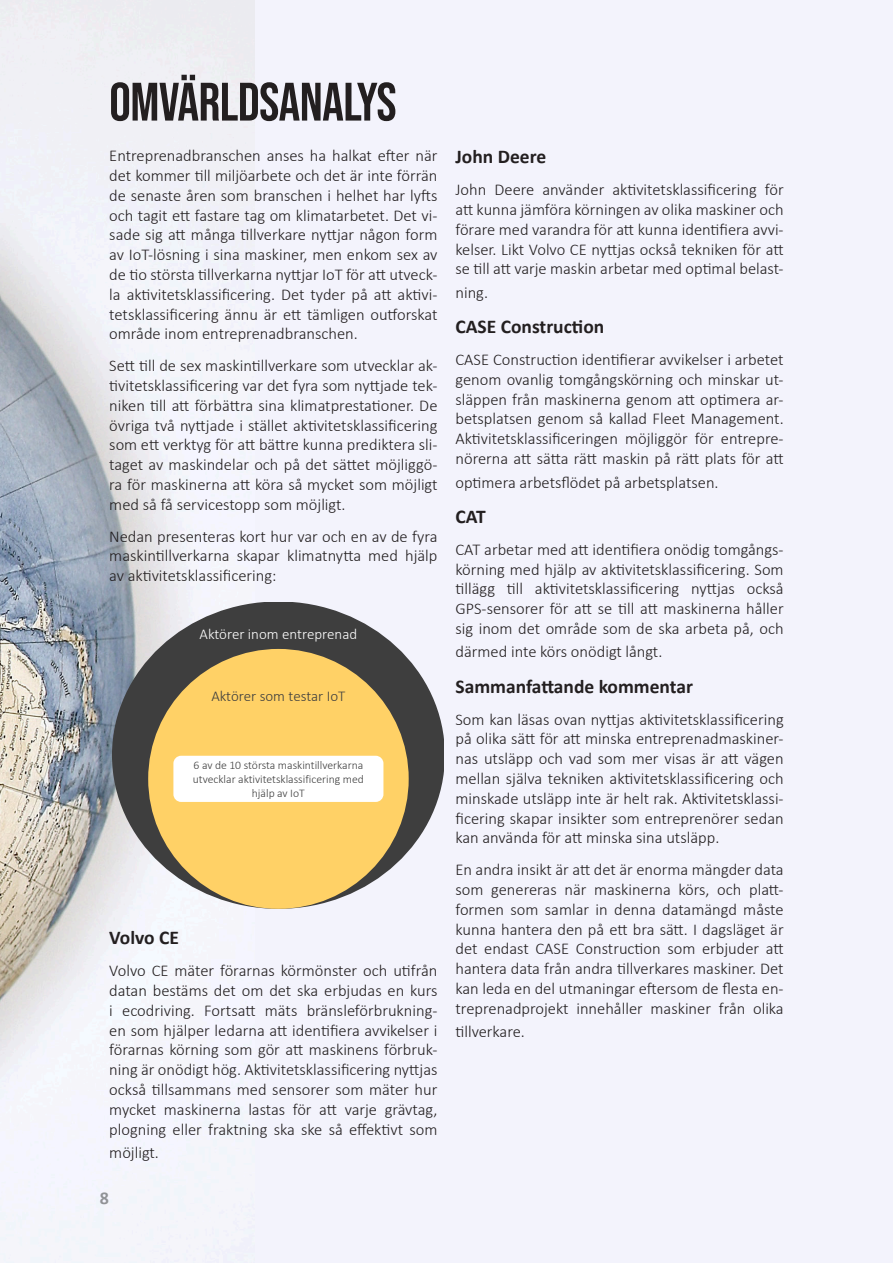
<style>
.page{position:relative;width:893px;height:1263px;background:#fff}
.page>*{position:absolute;margin:0;border:0;box-sizing:border-box;transform-origin:0 0}
.t1{font:54px "Bebas Neue";letter-spacing:-.01em;color:#231f20}
.t2{font:700 19.5px "Calibri";color:#231f20}
.t3{font:700 18px "Calibri";color:#919396}
.t4{font:300 16.5px/19.8px "Calibri";color:#231f20;text-align:justify}
.t5{font:300 15px "Calibri";color:#fff}
.t6{font:300 15px "Calibri";color:#3e3e3e}
.t7{font:300 11.7px/14px "Calibri";color:#3e3e3e;text-align:center}
</style>
<div class="page">
<img style="left:0;top:0;width:255px;height:1263px">
<div style="left:255px;top:0;width:638px;height:1263px;background:#f3f3fc"></div>
<svg style="left:112px;top:602px;width:332px;height:307px;fill:#3e3e3e"></svg>
<div style="left:148px;top:649px;width:261px;height:260px;background:#ffd166;border-radius:50%"></div>
<div style="left:173px;top:756px;width:210px;height:46px;background:#fff;border-radius:8px"></div>
<p class="t1" style="left:109px;top:71px;width:289px">OMVÄRLDSANALYS</p>
<p class="t4" style="left:109px;top:146px;width:330px">Entreprenadbranschen anses ha halkat efter när det kommer till miljöarbete och det är inte förrän de senaste åren som branschen i helhet har lyfts och tagit ett fastare tag om klimatarbetet. Det vi&shy;sade sig att många tillverkare nyttjar någon form av IoT-lösning i sina maskiner, men enkom sex av de tio största tillverkarna nyttjar IoT för att utveck&shy;la aktivitetsklassificering. Det tyder på att aktivi&shy;tetsklassificering ännu är ett tämligen outforskat område inom entreprenadbranschen.</p>
<p class="t4" style="left:109px;top:356px;width:330px">Sett till de sex maskintillverkare som utvecklar ak&shy;tivitetsklassificering var det fyra som nyttjade tek&shy;niken till att förbättra sina klimatprestationer. De övriga två nyttjade i stället aktivitetsklassificering som ett verktyg för att bättre kunna prediktera sli&shy;taget av maskindelar och på det sättet möjliggö&shy;ra för maskinerna att köra så mycket som möjligt med så få servicestopp som möjligt.</p>
<p class="t4" style="left:109px;top:526px;width:330px">Nedan presenteras kort hur var och en av de fyra maskintillverkarna skapar klimatnytta med hjälp av aktivitetsklassificering:</p>
<p class="t5" style="left:200px;top:625px;width:159px">Aktörer inom entreprenad</p>
<p class="t6" style="left:211px;top:686px;width:136px">Aktörer som testar IoT</p>
<p class="t7" style="left:193px;top:758px;width:173px">6 av de 10 största maskintillverkarna utvecklar aktivitetsklassificering med hjälp av IoT</p>
<p class="t2" style="left:109px;top:924px;width:71px">Volvo CE</p>
<p class="t4" style="left:109px;top:960px;width:330px">Volvo CE mäter förarnas körmönster och utifrån datan bestäms det om det ska erbjudas en kurs i ecodriving. Fortsatt mäts bränsleförbrukning&shy;en som hjälper ledarna att identifiera avvikelser i förarnas körning som gör att maskinens förbruk&shy;ning är onödigt hög. Aktivitetsklassificering nyttjas också tillsammans med sensorer som mäter hur mycket maskinerna lastas för att varje grävtag, plogning eller fraktning ska ske så effektivt som</p>
<p class="t4" style="left:109px;top:1142px;width:51px">möjligt.</p>
<p class="t3" style="left:100px;top:1185px;width:11px">8</p>
<p class="t2" style="left:455px;top:143px;width:92px">John Deere</p>
<p class="t4" style="left:455px;top:180px;width:330px">John Deere använder aktivitetsklassificering för att kunna jämföra körningen av olika maskiner och förare med varandra för att kunna identifiera avvi&shy;kelser. Likt Volvo CE nyttjas också tekniken för att se till att varje maskin arbetar med optimal belast-</p>
<p class="t4" style="left:455px;top:282px;width:34px">ning.</p>
<p class="t2" style="left:455px;top:313px;width:150px">CASE Construction</p>
<p class="t4" style="left:455px;top:350px;width:330px">CASE Construction identifierar avvikelser i arbetet genom ovanlig tomgångskörning och minskar ut&shy;släppen från maskinerna genom att optimera ar&shy;betsplatsen genom så kallad Fleet Management.<br>Aktivitetsklassificeringen möjliggör för entrepre&shy;nörerna att sätta rätt maskin på rätt plats för att</p>
<p class="t4" style="left:455px;top:472px;width:265px">optimera arbetsflödet på arbetsplatsen.</p>
<p class="t2" style="left:455px;top:503px;width:32px">CAT</p>
<p class="t4" style="left:455px;top:539px;width:330px">CAT arbetar med att identifiera onödig tomgångs&shy;körning med hjälp av aktivitetsklassificering. Som tillägg till aktivitetsklassificering nyttjas också GPS-sensorer för att se till att maskinerna håller sig inom det område som de ska arbeta på, och</p>
<p class="t4" style="left:455px;top:642px;width:208px">därmed inte körs onödigt långt.</p>
<p class="t2" style="left:455px;top:672px;width:239px">Sammanfattande kommentar</p>
<p class="t4" style="left:455px;top:709px;width:330px">Som kan läsas ovan nyttjas aktivitetsklassificering på olika sätt för att minska entreprenadmaskiner&shy;nas utsläpp och vad som mer visas är att vägen mellan själva tekniken aktivitetsklassificering och minskade utsläpp inte är helt rak. Aktivitetsklassi&shy;ficering skapar insikter som entreprenörer sedan kan använda för att minska sina utsläpp.</p>
<p class="t4" style="left:455px;top:860px;width:330px">En andra insikt är att det är enorma mängder data som genereras när maskinerna körs, och platt&shy;formen som samlar in denna datamängd måste kunna hantera den på ett bra sätt. I dagsläget är det endast CASE Construction som erbjuder att hantera data från andra tillverkares maskiner. Det kan leda en del utmaningar eftersom de flesta en&shy;treprenadprojekt innehåller maskiner från olika</p>
<p class="t4" style="left:455px;top:1022px;width:71px">tillverkare.</p>
</div>
